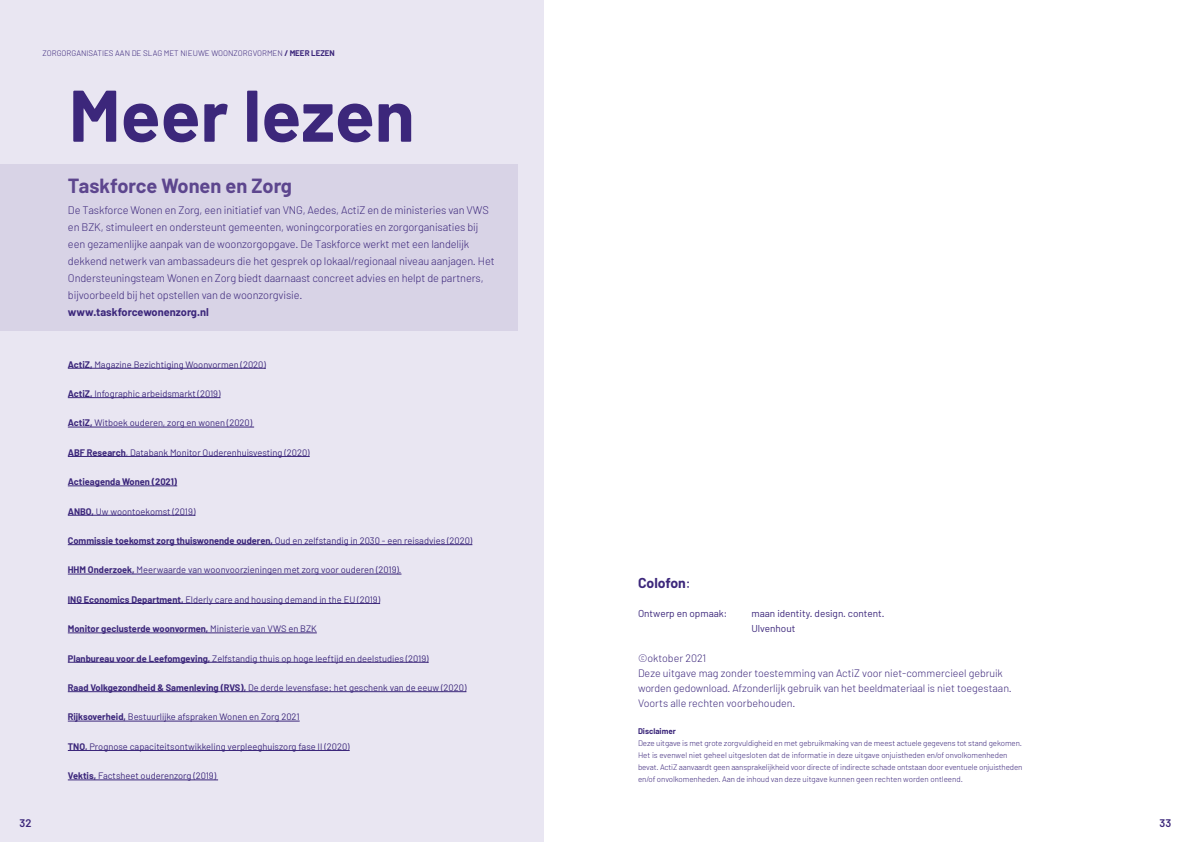
<style>
.page{position:relative;width:1191px;height:842px;background:#fff}
.page>*{position:absolute;margin:0;border:0;box-sizing:border-box;transform-origin:0 0}
.t1{font:700 73px "Barlow";color:#3c277b}
.t2{font:700 20px "Barlow";color:#5d468e}
.t3{font:700 14px "Barlow";color:#3c277b}
.t4{font:300 11px/17px "Barlow";letter-spacing:-.01em;color:#3c277b}
.t5{font:700 11px "Barlow";color:#3c277b}
.t6{font:600 11px "Barlow";color:#3c277b}
.t7{font:300 10.7px/15px "Barlow";color:#3c277b}
.t8{font:10px/14.7px "Barlow";color:#3c277b}
.t9{font:9.3px "Barlow";color:#3c277b}
.t10{font:700 9.3px "Barlow";color:#3c277b}
.t11{font:300 8px/12px "Barlow";letter-spacing:-.01em;color:#3c277b}
.t12{font:700 8px "Barlow";color:#3c277b}
.s1{font-weight:700}
.s2{font-weight:400}
</style>
<div class="page">
<div style="left:0;top:0;width:544px;height:842px;background:#e9e6f2"></div>
<div style="left:0;top:164px;width:518px;height:167px;background:#d8d3e6"></div>
<hr style="left:68px;top:368px;width:198px;height:1px;background:#3c277b">
<hr style="left:68px;top:397px;width:152px;height:1px;background:#3c277b">
<hr style="left:68px;top:427px;width:186px;height:1px;background:#3c277b">
<hr style="left:68px;top:456px;width:242px;height:1px;background:#3c277b">
<hr style="left:68px;top:486px;width:109px;height:1px;background:#3c277b">
<hr style="left:68px;top:515px;width:127px;height:1px;background:#3c277b">
<hr style="left:68px;top:544px;width:404px;height:1px;background:#3c277b">
<hr style="left:68px;top:574px;width:333px;height:1px;background:#3c277b">
<hr style="left:68px;top:603px;width:312px;height:1px;background:#3c277b">
<hr style="left:68px;top:633px;width:249px;height:1px;background:#3c277b">
<hr style="left:68px;top:662px;width:361px;height:1px;background:#3c277b">
<hr style="left:68px;top:691px;width:398px;height:1px;background:#3c277b">
<hr style="left:68px;top:721px;width:232px;height:1px;background:#3c277b">
<hr style="left:68px;top:750px;width:282px;height:1px;background:#3c277b">
<hr style="left:68px;top:780px;width:150px;height:1px;background:#3c277b">
<p class="t11" style="left:43px;top:47px;width:294px">ZORGORGANISATIES AAN DE SLAG MET NIEUWE WOONZORGVORMEN <span class="s1">/ MEER LEZEN</span></p>
<h1 class="t1" style="left:69px;top:70px;width:347px">Meer lezen</h1>
<h2 class="t2" style="left:68px;top:174px;width:225px">Taskforce Wonen en Zorg</h2>
<p class="t4" style="left:68px;top:201px;width:428px">De Taskforce Wonen en Zorg, een initiatief van VNG, Aedes, ActiZ en de ministeries van VWS en BZK, stimuleert en ondersteunt gemeenten, woningcorporaties en zorgorganisaties bij een gezamenlijke aanpak van de woonzorgopgave. De Taskforce werkt met een landelijk dekkend netwerk van ambassadeurs die het gesprek op lokaal/regionaal niveau aanjagen. Het Ondersteuningsteam Wonen en Zorg biedt daarnaast concreet advies en helpt de partners, bijvoorbeeld bij het opstellen van de woonzorgvisie.</p>
<p class="t5" style="left:68px;top:305px;width:142px">www.taskforcewonenzorg.nl</p>
<p class="t9" style="left:68px;top:358px;width:200px"><span class="s1">ActiZ,</span> Magazine Bezichtiging Woonvormen (2020)</p>
<p class="t9" style="left:68px;top:388px;width:154px"><span class="s1">ActiZ,</span> Infographic arbeidsmarkt (2019)</p>
<p class="t9" style="left:68px;top:417px;width:186px"><span class="s1">ActiZ,</span> Witboek ouderen, zorg en wonen (2020)</p>
<p class="t9" style="left:68px;top:447px;width:243px"><span class="s1">ABF Research</span>, Databank Monitor Ouderenhuisvesting (2020)</p>
<p class="t10" style="left:68px;top:476px;width:111px">Actieagenda Wonen (2021)</p>
<p class="t9" style="left:68px;top:505px;width:129px"><span class="s1">ANBO,</span> Uw woontoekomst (2019)</p>
<p class="t9" style="left:68px;top:535px;width:406px"><span class="s1">Commissie toekomst zorg thuiswonende ouderen,</span> Oud en zelfstandig in 2030 - een reisadvies (2020)</p>
<p class="t9" style="left:68px;top:564px;width:335px"><span class="s1">HHM Onderzoek,</span> Meerwaarde van woonvoorzieningen met zorg voor ouderen (2019).</p>
<p class="t9" style="left:68px;top:594px;width:314px"><span class="s1">ING Economics Department,</span> Elderly care and housing demand in the EU (2019)</p>
<p class="t10" style="left:68px;top:623px;width:250px">Monitor geclusterde woonvormen, <span class="s2">Ministerie van VWS en BZK</span></p>
<p class="t9" style="left:68px;top:652px;width:362px"><span class="s1">Planbureau voor de Leefomgeving,</span> Zelfstandig thuis op hoge leeftijd en deelstudies (2019)</p>
<p class="t9" style="left:68px;top:682px;width:400px"><span class="s1">Raad Volkgezondheid &amp; Samenleving (RVS),</span> De derde levensfase: het geschenk van de eeuw (2020)</p>
<p class="t9" style="left:68px;top:711px;width:233px"><span class="s1">Rijksoverheid,</span> Bestuurlijke afspraken Wonen en Zorg 2021</p>
<p class="t9" style="left:68px;top:741px;width:283px"><span class="s1">TNO,</span> Prognose capaciteitsontwikkeling verpleeghuiszorg fase II (2020)</p>
<p class="t9" style="left:68px;top:770px;width:150px"><span class="s1">Vektis,</span> Factsheet ouderenzorg (2019)</p>
<h3 class="t3" style="left:638px;top:574px;width:54px">Colofon<span class="s2">:</span></h3>
<p class="t8" style="left:638px;top:606px;width:91px">Ontwerp en opmaak:</p>
<p class="t8" style="left:751px;top:606px;width:135px">maan identity. design. content.<br>Ulvenhout</p>
<p class="t7" style="left:638px;top:650px;width:375px">©oktober 2021<br>Deze uitgave mag zonder toestemming van ActiZ voor niet-commercieel gebruik worden gedownload. Afzonderlijk gebruik van het beeldmateriaal is niet toegestaan.<br>Voorts alle rechten voorbehouden.</p>
<p class="t12" style="left:638px;top:726px;width:39px">Disclaimer</p>
<p class="t11" style="left:638px;top:737px;width:386px">Deze uitgave is met grote zorgvuldigheid en met gebruikmaking van de meest actuele gegevens tot stand gekomen.<br>Het is evenwel niet geheel uitgesloten dat de informatie in deze uitgave onjuistheden en/of onvolkomenheden bevat. ActiZ aanvaardt geen aansprakelijkheid voor directe of indirecte schade ontstaan door eventuele onjuistheden en/of onvolkomenheden. Aan de inhoud van deze uitgave kunnen geen rechten worden ontleend.</p>
<p class="t6" style="left:20px;top:816px;width:13px">32</p>
<p class="t6" style="left:1159px;top:816px;width:13px">33</p>
</div>
